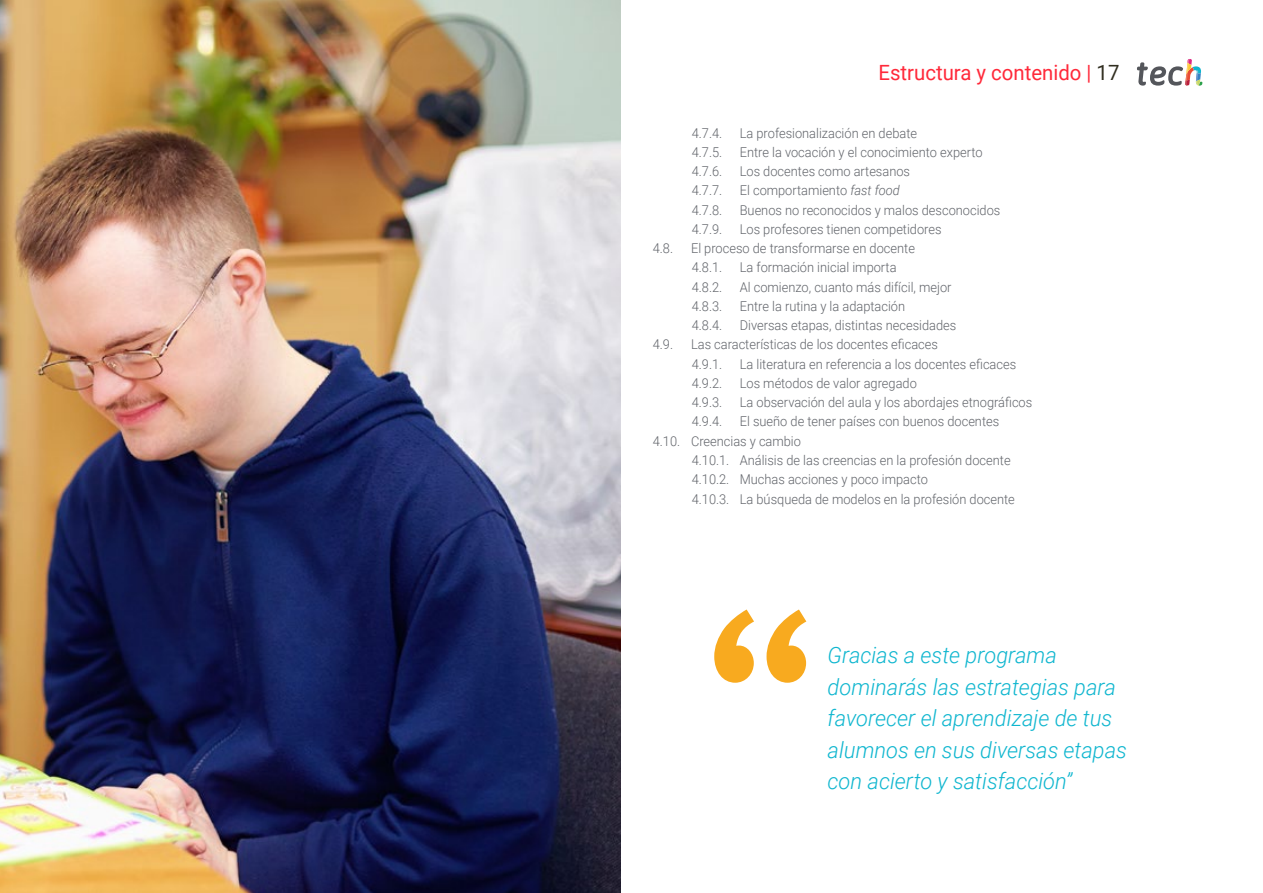
<style>
.page{position:relative;width:1263px;height:893px;background:#fff}
.page>*{position:absolute;margin:0;border:0;box-sizing:border-box;transform-origin:0 0}
.t1{font:italic 300 22.5px/31.5px "Roboto";color:#0fb6cf}
.t2{font:21px "Roboto";color:#ff293a}
.t3{font:300 13.5px/19.2px "Roboto";color:#61646a;scale:.95 1}
.s1{color:#312e20}
.s2{font-style:italic}
</style>
<div class="page">
<svg style="left:1137px;top:59px;width:65px;height:27px"></svg>
<img style="left:0;top:0;width:621px;height:893px">
<svg style="left:714px;top:609px;width:92px;height:74px"></svg>
<h2 class="t2" style="left:878px;top:57px;width:242px">Estructura y contenido | <span class="s1">17</span></h2>
<p class="t3" style="left:692px;top:123px;width:34px">4.7.4.</p>
<p class="t3" style="left:740px;top:123px;width:188px">La profesionalización en debate</p>
<p class="t3" style="left:692px;top:142px;width:34px">4.7.5.</p>
<p class="t3" style="left:740px;top:142px;width:257px">Entre la vocación y el conocimiento experto</p>
<p class="t3" style="left:692px;top:161px;width:34px">4.7.6.</p>
<p class="t3" style="left:740px;top:161px;width:181px">Los docentes como artesanos</p>
<p class="t3" style="left:692px;top:181px;width:34px">4.7.7.</p>
<p class="t3" style="left:740px;top:181px;width:170px">El comportamiento <span class="s2">fast food</span></p>
<p class="t3" style="left:692px;top:200px;width:34px">4.7.8.</p>
<p class="t3" style="left:740px;top:200px;width:276px">Buenos no reconocidos y malos desconocidos</p>
<p class="t3" style="left:692px;top:219px;width:34px">4.7.9.</p>
<p class="t3" style="left:740px;top:219px;width:214px">Los profesores tienen competidores</p>
<p class="t3" style="left:653px;top:238px;width:23px">4.8.</p>
<p class="t3" style="left:691px;top:238px;width:237px">El proceso de transformarse en docente<br>4.8.1.</p>
<p class="t3" style="left:740px;top:258px;width:167px">La formación inicial importa</p>
<p class="t3" style="left:692px;top:277px;width:34px">4.8.2.</p>
<p class="t3" style="left:740px;top:277px;width:224px">Al comienzo, cuanto más difícil, mejor</p>
<p class="t3" style="left:692px;top:296px;width:34px">4.8.3.</p>
<p class="t3" style="left:740px;top:296px;width:176px">Entre la rutina y la adaptación</p>
<p class="t3" style="left:692px;top:315px;width:34px">4.8.4.</p>
<p class="t3" style="left:740px;top:315px;width:229px">Diversas etapas, distintas necesidades</p>
<p class="t3" style="left:653px;top:335px;width:23px">4.9.</p>
<p class="t3" style="left:691px;top:335px;width:261px">Las características de los docentes eficaces<br>4.9.1.</p>
<p class="t3" style="left:740px;top:354px;width:292px">La literatura en referencia a los docentes eficaces</p>
<p class="t3" style="left:692px;top:373px;width:34px">4.9.2.</p>
<p class="t3" style="left:740px;top:373px;width:188px">Los métodos de valor agregado</p>
<p class="t3" style="left:692px;top:392px;width:34px">4.9.3.</p>
<p class="t3" style="left:740px;top:392px;width:309px">La observación del aula y los abordajes etnográficos</p>
<p class="t3" style="left:692px;top:412px;width:34px">4.9.4.</p>
<p class="t3" style="left:653px;top:412px;width:366px;text-indent:87px">El sueño de tener países con buenos docentes<br>4.10. Creencias y cambio</p>
<p class="t3" style="left:692px;top:450px;width:342px">4.10.1. Análisis de las creencias en la profesión docente<br>4.10.2. Muchas acciones y poco impacto<br>4.10.3. La búsqueda de modelos en la profesión docente</p>
<h1 class="t1" style="left:828px;top:638px;width:301px">Gracias a este programa dominarás las estrategias para favorecer el aprendizaje de tus alumnos en sus diversas etapas con acierto y satisfacción”</h1>
</div>
